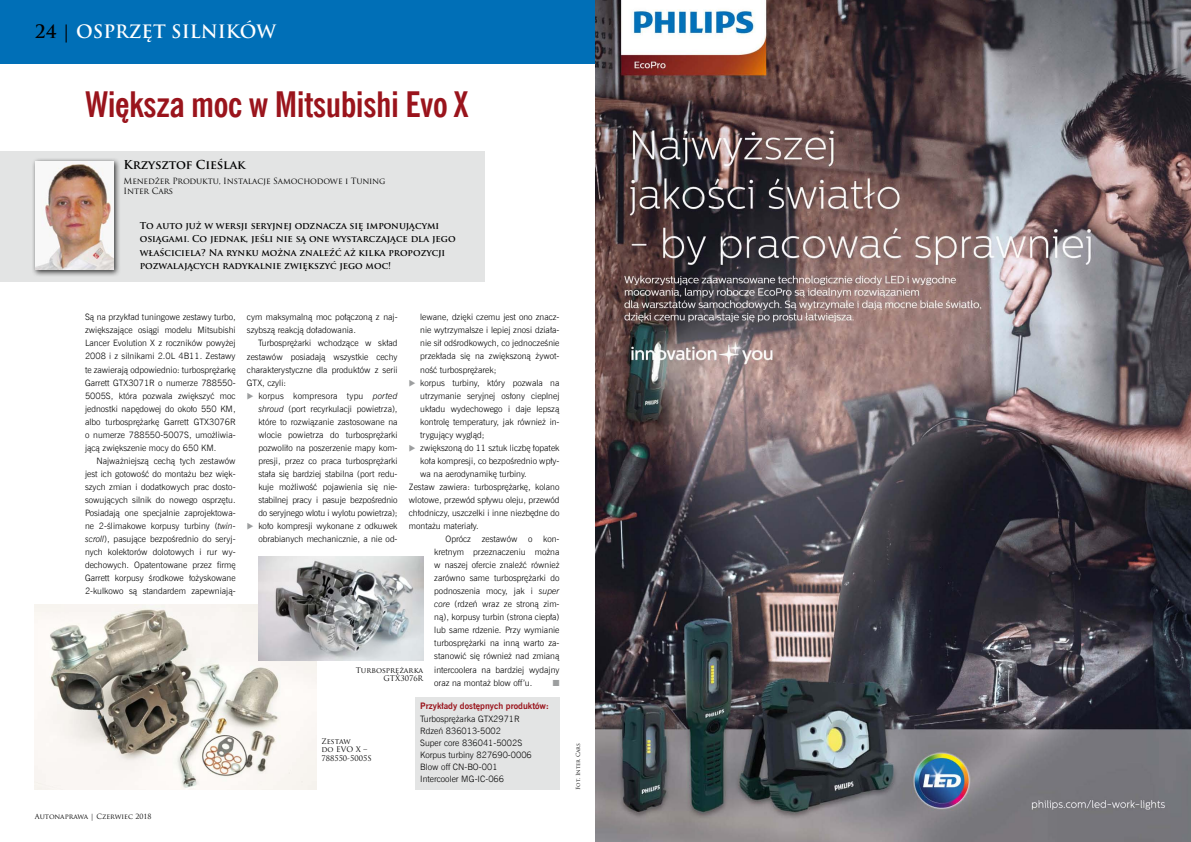
<style>
.page{position:relative;width:1191px;height:842px;background:#fff}
.page>*{position:absolute;margin:0;border:0;box-sizing:border-box;transform-origin:0 0}
.t1{font:700 35px "News Goth Cn EU";letter-spacing:-.015em;color:#9a141c}
.t2{font:700 18px "Trajan Pro";color:#fff}
.t3{font:700 12px "Trajan Pro";letter-spacing:-.01em;color:#000}
.t4{font:700 9.2px/13.5px "Trajan Pro";color:#000}
.t5{font:8.8px/13px "News Goth Lt EU";color:#000;text-align:justify}
.t6{font:700 8.8px "News Goth EU";color:#9a141c}
.t7{font:8.8px "Zapf Dingbats ITC";color:#9c9e9f}
.t8{font:8.4px/10.8px "Trajan Pro";letter-spacing:-.015em;color:#000}
.t9{font:7.5px/8.5px "Trajan Pro";color:#000}
.t10{font:7px "Trajan Pro";color:#000}
.t11{font:5.5px "Trajan Pro";color:#000}
.s1{color:#000}
.s2{font-style:italic}
.s3{color:#9c9e9f}
</style>
<div class="page">
<div style="left:0;top:0;width:595px;height:64px;background:#006fb7"></div>
<div style="left:415px;top:697px;width:144px;height:93px;background:#e3e4e4"></div>
<div style="left:0;top:151px;width:484px;height:130px;background:#e3e4e4"></div>
<div style="left:32px;top:158px;width:89px;height:119px;background:#000;opacity:.75"></div>
<img style="left:35px;top:161px;width:78px;height:109px">
<img style="left:35px;top:604px;width:281px;height:185px">
<img style="left:258px;top:556px;width:165px;height:105px">
<img style="left:595px;top:0;width:596px;height:842px">
<h2 class="t2" style="left:35px;top:20px;width:243px"><span class="s1">24 |</span> OSPRZĘT SILNIKÓW</h2>
<h1 class="t1" style="left:85px;top:83px;width:384px">Większa moc w Mitsubishi Evo X</h1>
<h3 class="t3" style="left:124px;top:157px;width:123px">Krzysztof Cieślak</h3>
<p class="t8" style="left:124px;top:175px;width:263px">Menedżer Produktu, Instalacje Samochodowe i Tuning<br>Inter Cars</p>
<p class="t4" style="left:140px;top:219px;width:317px">To auto już w wersji seryjnej odznacza się imponującymi osiągami. Co jednak, jeśli nie są one wystarczające dla jego właściciela? Na rynku można znaleźć aż kilka propozycji pozwalających radykalnie zwiększyć jego moc!</p>
<p class="t5" style="left:85px;top:311px;width:152px">Są na przykład tuningowe zestawy turbo, zwiększające osiągi modelu Mitsubishi Lancer Evolution X z roczników powyżej 2008 i z silnikami 2.0L 4B11. Zestawy te zawierają odpowiednio: turbosprężarkę Garrett GTX3071R o numerze 788550- 5005S, która pozwala zwiększyć moc jednostki napędowej do około 550 KM, albo turbosprężarkę Garrett GTX3076R o numerze 788550-5007S, umożliwia&shy;jącą zwiększenie mocy do 650 KM.</p>
<p class="t5" style="left:85px;top:454px;width:152px;text-indent:11px">Najważniejszą cechą tych zestawów jest ich gotowość do montażu bez więk&shy;szych zmian i dodatkowych prac dosto&shy;sowujących silnik do nowego osprzętu.<br>Posiadają one specjalnie zaprojektowa&shy;ne 2-ślimakowe korpusy turbiny (<span class="s2">twin&shy;scroll</span>), pasujące bezpośrednio do seryj&shy;nych kolektorów dolotowych i rur wy&shy;dechowych. Opatentowane przez firmę Garrett korpusy środkowe łożyskowane 2-kulkowo są standardem zapewniają-</p>
<p class="t5" style="left:420px;top:311px;width:141px">lewane, dzięki czemu jest ono znacz&shy;nie wytrzymalsze i lepiej znosi działa&shy;nie sił odśrodkowych, co jednocześnie przekłada się na zwiększoną żywot&shy;ność turbosprężarek;</p>
<p class="t5" style="left:420px;top:376px;width:141px;text-indent:-11px"><span class="s3">◆</span> korpus turbiny, który pozwala na utrzymanie seryjnej osłony cieplnej układu wydechowego i daje lepszą kontrolę temperatury, jak również in&shy;trygujący wygląd;</p>
<p class="t5" style="left:409px;top:441px;width:152px"><span class="s3">◆</span> zwiększoną do 11 sztuk liczbę łopatek</p>
<p class="t5" style="left:420px;top:454px;width:141px">koła kompresji, co bezpośrednio wpły-</p>
<p class="t5" style="left:420px;top:467px;width:108px">wa na aerodynamikę turbiny.</p>
<p class="t5" style="left:409px;top:480px;width:152px">Zestaw zawiera: turbosprężarkę, kolano</p>
<p class="t5" style="left:409px;top:493px;width:152px">wlotowe, przewód spływu oleju, przewód</p>
<p class="t5" style="left:409px;top:506px;width:152px">chłodniczy, uszczelki i inne niezbędne do</p>
<p class="t5" style="left:409px;top:519px;width:71px">montażu materiały.</p>
<p class="t5" style="left:445px;top:533px;width:115px">Oprócz zestawów o kon-</p>
<p class="t5" style="left:434px;top:546px;width:127px">kretnym przeznaczeniu można</p>
<p class="t5" style="left:434px;top:559px;width:127px">w naszej ofercie znaleźć również</p>
<p class="t5" style="left:434px;top:572px;width:127px">zarówno same turbosprężarki do</p>
<p class="t5" style="left:434px;top:585px;width:127px">podnoszenia mocy, jak i <span class="s2">super</span></p>
<p class="t5" style="left:434px;top:598px;width:127px"><span class="s2">core</span> (rdzeń wraz ze stroną zim-</p>
<p class="t5" style="left:434px;top:611px;width:127px">ną), korpusy turbin (strona ciepła)</p>
<p class="t5" style="left:434px;top:624px;width:127px">lub same rdzenie. Przy wymianie</p>
<p class="t5" style="left:434px;top:637px;width:127px">turbosprężarki na inną warto za-</p>
<p class="t5" style="left:434px;top:650px;width:127px">stanowić się również nad zmianą</p>
<p class="t5" style="left:434px;top:663px;width:127px">intercoolera na bardziej wydajny</p>
<p class="t5" style="left:434px;top:676px;width:100px">oraz na montaż blow off’u.</p>
<p class="t7" style="left:553px;top:678px;width:8px">■</p>
<p class="t6" style="left:420px;top:700px;width:130px">Przykłady dostępnych produktów:</p>
<p class="t5" style="left:420px;top:713px;width:113px;line-height:12px;text-align:left">Turbosprężarka GTX2971R<br>Rdzeń 836013-5002<br>Super core 836041-5002S<br>Korpus turbiny 827690-0006<br>Blow off CN-BO-001<br>Intercooler MG-IC-066</p>
<p class="t5" style="left:247px;top:311px;width:152px">cym maksymalną moc połączoną z naj&shy;szybszą reakcją doładowania.</p>
<p class="t5" style="left:247px;top:337px;width:152px;text-indent:11px">Turbosprężarki wchodzące w skład zestawów posiadają wszystkie cechy charakterystyczne dla produktów z serii GTX, czyli:</p>
<p class="t5" style="left:258px;top:389px;width:141px;text-indent:-11px"><span class="s3">◆</span> korpus kompresora typu <span class="s2">ported shroud</span> (port recyrkulacji powietrza), które to rozwiązanie zastosowane na wlocie powietrza do turbosprężarki pozwoliło na poszerzenie mapy kom&shy;presji, przez co praca turbosprężarki stała się bardziej stabilna (port redu&shy;kuje możliwość pojawienia się nie&shy;stabilnej pracy i pasuje bezpośrednio do seryjnego wlotu i wylotu powietrza);</p>
<p class="t5" style="left:247px;top:519px;width:152px;text-align:right"><span class="s3">◆</span> koło kompresji wykonane z odkuwek obrabianych mechanicznie, a nie od-</p>
<p class="t9" style="left:356px;top:666px;width:69px;text-align:right">Turbosprężarka<br>GTX3076R</p>
<p class="t9" style="left:321px;top:737px;width:52px">Zestaw<br>do EVO X –<br>788550-5005S</p>
<p class="t10" style="left:35px;top:812px;width:118px">Autonaprawa | Czerwiec 2018</p>
<p class="t11" style="left:574px;top:790px;width:48px;rotate:-90deg">Fot. Inter Cars</p>
</div>
